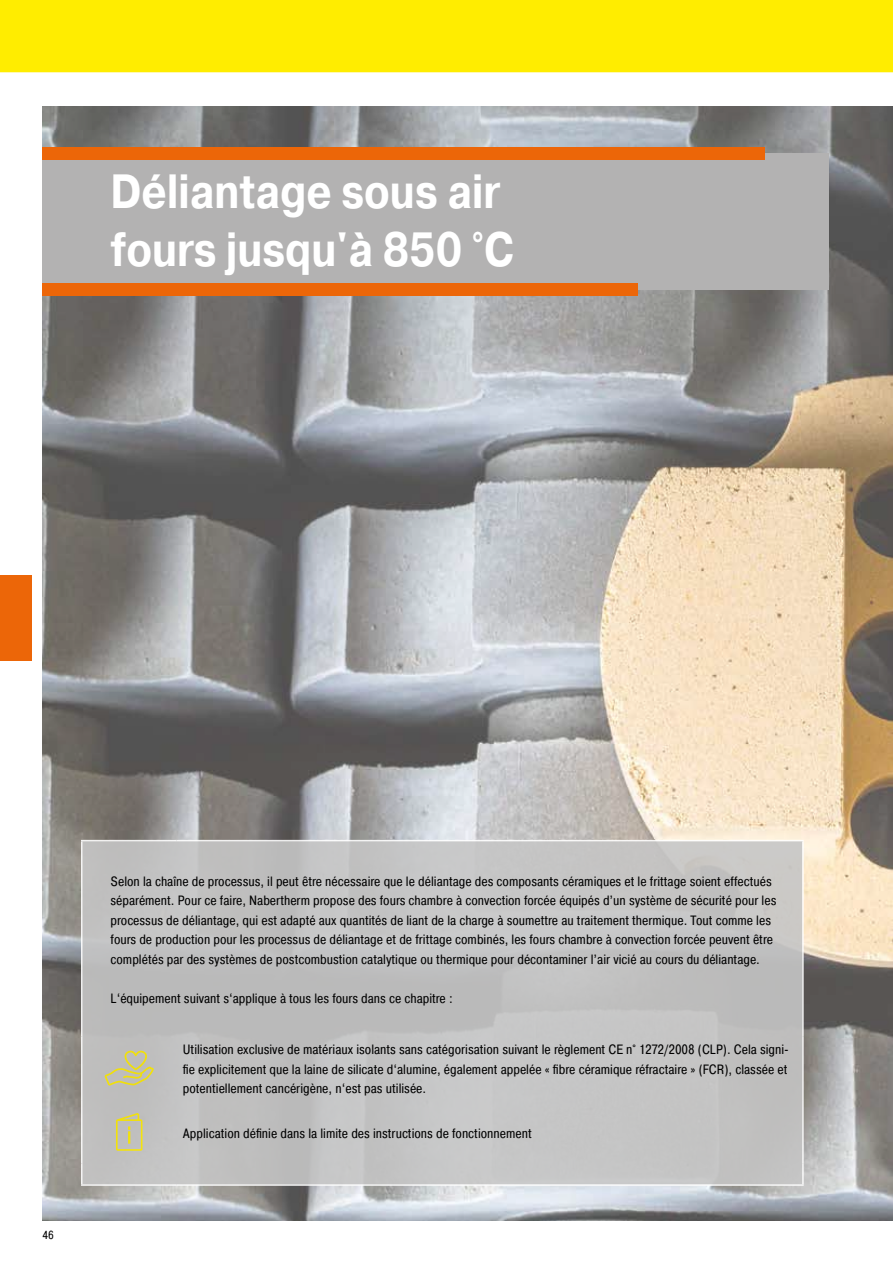
<style>
.page{position:relative;width:893px;height:1263px;background:#fff}
.page>*{position:absolute;margin:0;border:0;box-sizing:border-box;transform-origin:0 0}
.t1{font:700 48px/57.6px "Pragmatica";color:#fff;scale:.85 1}
.t2{font:13.5px/19.5px "Pragmatica Cond";color:#000;text-align:justify}
.t3{font:11.7px "Pragmatica Cond";color:#000}
</style>
<div class="page">
<img style="left:43px;top:106px;width:850px;height:1114px">
<div style="left:43px;top:153px;width:786px;height:136px;background:#b3b2b2"></div>
<div style="left:43px;top:283px;width:595px;height:13px;background:#ec6608"></div>
<div style="left:43px;top:147px;width:722px;height:12px;background:#ec6608"></div>
<div style="left:0;top:575px;width:32px;height:85px;background:#ec6608"></div>
<svg style="left:82px;top:841px;width:720px;height:343px;background:#c2c2c1"></svg>
<hr style="left:81px;top:840px;width:96px;height:1px;background:#fff">
<hr style="left:81px;top:841px;width:1px;height:195px;background:#fff">
<hr style="left:177px;top:840px;width:627px;height:1px;background:#fff">
<hr style="left:802px;top:841px;width:2px;height:195px;background:#fff">
<hr style="left:81px;top:1036px;width:1px;height:64px;background:#fff">
<hr style="left:802px;top:1036px;width:2px;height:64px;background:#fff">
<hr style="left:81px;top:1100px;width:1px;height:64px;background:#fff">
<hr style="left:802px;top:1100px;width:2px;height:64px;background:#fff">
<svg style="left:81px;top:1164px;width:1px;height:20px"></svg>
<hr style="left:802px;top:1164px;width:2px;height:20px;background:#fff">
<hr style="left:81px;top:1184px;width:96px;height:2px;background:#fff">
<hr style="left:177px;top:1184px;width:627px;height:2px;background:#fff">
<svg style="left:105px;top:1051px;width:49px;height:34px;background:#c7c398"></svg>
<svg style="left:116px;top:1113px;width:26px;height:38px"></svg>
<div style="left:0;top:0;width:893px;height:72px;background:#ffed00"></div>
<h1 class="t1" style="left:111px;top:163px;width:476px">Déliantage sous air fours jusqu'à 850 °C</h1>
<p class="t3" style="left:43px;top:1228px;width:13px">46</p>
<p class="t2" style="left:111px;top:871px;width:667px;text-align:left">Selon la chaîne de processus, il peut être nécessaire que le déliantage des composants céramiques et le frittage soient effectués séparément. Pour ce faire, Nabertherm propose des fours chambre à convection forcée équipés d’un système de sécurité pour les processus de déliantage, qui est adapté aux quantités de liant de la charge à soumettre au traitement thermique. Tout comme les fours de production pour les processus de déliantage et de frittage combinés, les fours chambre à convection forcée peuvent être complétés par des systèmes de postcombustion catalytique ou thermique pour décontaminer l’air vicié au cours du déliantage.</p>
<p class="t2" style="left:111px;top:988px;width:344px">L‘équipement suivant s‘applique à tous les fours dans ce chapitre :</p>
<p class="t2" style="left:183px;top:1040px;width:608px">Utilisation exclusive de matériaux isolants sans catégorisation suivant le règlement CE n° 1272/2008 (CLP). Cela signi&shy;fie explicitement que la laine de silicate d‘alumine, également appelée « fibre céramique réfractaire » (FCR), classée et potentiellement cancérigène, n‘est pas utilisée.</p>
<p class="t2" style="left:183px;top:1123px;width:350px">Application définie dans la limite des instructions de fonctionnement</p>
</div>
